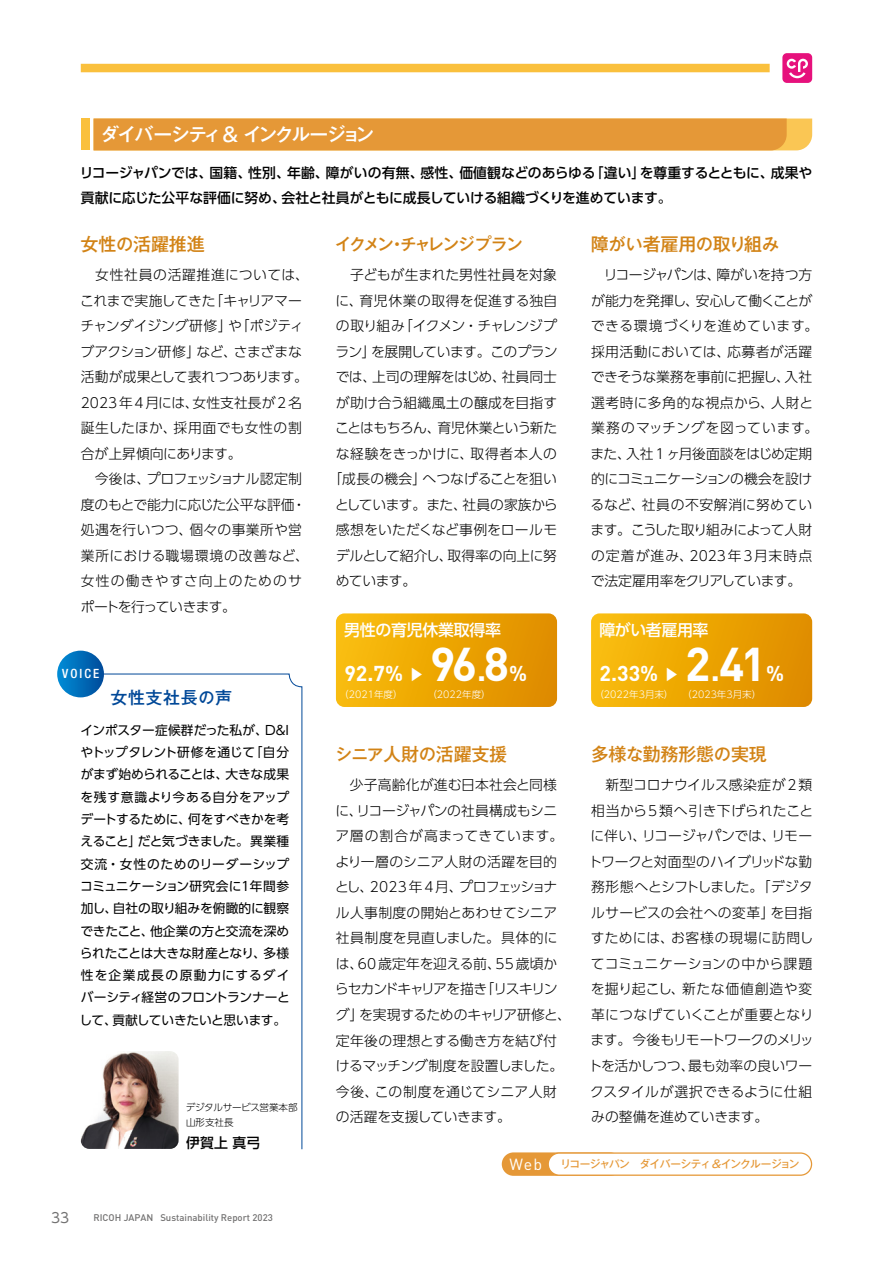
<style>
.page{position:relative;width:893px;height:1263px;background:#fff}
.page>*{position:absolute;margin:0;border:0;box-sizing:border-box;transform-origin:0 0}
.t1{font:700 46.8px "DIN";color:#fff}
.t2{font:700 21.3px "DIN";color:#fff}
.t3{font:20.25px "Got MB101 Std Med KS";letter-spacing:-.17em;color:#fff}
.t4{font:500 18px "Gothic MB101 Pro";letter-spacing:-.015em;color:#d28316}
.t5{font:18px "Got MB101 Std Med KS";letter-spacing:-.18em;color:#d28316}
.t6{font:500 16.95px "Gothic MB101 Pro";letter-spacing:.035em;color:#004898}
.t7{font:500 16.35px "UD Shin Go Pro";color:#fff;scale:.91 1}
.t8{font:500 15.9px "UD Shin Go Pro";letter-spacing:-.02em;color:#fff}
.t9{font:300 13.8px/25.5px "UD Shin Go Pro";color:#000}
.t10{font:500 13.8px/25.5px "UD Shin Go Pro";letter-spacing:-.01em;color:#000}
.t11{font:300 13.8px "UD Shin Go Pro";letter-spacing:-.045em;color:#000}
.t12{font:300 13.8px "UD Shin Go Pro";letter-spacing:-.05em;color:#000}
.t13{font:300 13.8px "UD Shin Go Pro";letter-spacing:-.03em;color:#000}
.t14{font:300 13.8px "UD Shin Go Pro";letter-spacing:.04em;color:#000}
.t15{font:300 13.8px "UD Shin Go Pro";letter-spacing:.045em;color:#000}
.t16{font:13.8px "UD Shin Go Pro";color:#727171}
.t17{font:12.75px/22.4px "UD Shin Go Pro";letter-spacing:-.01em;color:#000;text-align:justify}
.t18{font:500 condensed 12.75px "Helvetica Neue LT Std";letter-spacing:.165em;color:#fff}
.t19{font:500 10.65px "Gothic MB101 Pr 6 N";letter-spacing:-.055em;color:#e59837}
.t20{font:300 9.6px "UD Shin Go Pro";color:#fff}
.t21{font:500 9.6px "DIN";color:#727171}
.t22{font:300 9.6px/14.9px "UD Shin Go Pro";letter-spacing:-.01em;color:#000}
.s1{font-family:"Got MB101 Std Med KS";font-weight:400}
.s2{font-size:31.95px}
.s3{font-size:21.3px}
.s4{font-family:"DIN";font-weight:400;font-size:15.9px;color:#fff}
</style>
<div class="page">
<div style="left:94px;top:119px;width:718px;height:31px;background:#e59837"></div>
<div style="left:81px;top:119px;width:8px;height:31px;background:#fac03d"></div>
<div style="left:81px;top:64px;width:689px;height:8px;background:#fac03d"></div>
<div style="left:782px;top:53px;width:30px;height:30px;background:#e6117c;border-radius:4px"></div>
<svg style="left:787px;top:59px;width:21px;height:19px"></svg>
<svg style="left:336px;top:613px;width:221px;height:94px;background:#eca505"></svg>
<svg style="left:591px;top:613px;width:221px;height:94px;background:#eca505"></svg>
<svg style="left:101px;top:673px;width:202px;height:477px"></svg>
<img style="left:81px;top:1051px;width:98px;height:98px">
<div style="left:57px;top:651px;width:47px;height:46px;background:linear-gradient(to right,#038fd8,#004b9a);border-radius:23px"></div>
<div style="left:502px;top:1152px;width:120px;height:24px;background:#e59837;border-radius:12px"></div>
<div style="left:548px;top:1153px;width:263px;height:22px;background:#fff;border-radius:11px"></div>
<div style="left:548px;top:1152px;width:264px;height:24px;border:1px solid #e59837;border-radius:11px"></div>
<h3 class="t3" style="left:100px;top:119px;width:277px">ダイバーシティ&amp; インクルージョン</h3>
<p class="t10" style="left:80px;top:159px;width:734px">リコージャパンでは、国籍、性別、年齢、障がいの有無、感性、価値観などのあらゆる「違い」を尊重するとともに、成果や貢献に応じた公平な評価に努め、会社と社員がともに成長していける組織づくりを進めています。</p>
<h3 class="t4" style="left:81px;top:229px;width:126px">女性<span class="s1">の</span>活躍推進</h3>
<h3 class="t5" style="left:335px;top:230px;width:190px">イクメン・チャレンジプラン</h3>
<h3 class="t4" style="left:591px;top:229px;width:190px">障<span class="s1">がい</span>者雇用<span class="s1">の</span>取<span class="s1">り</span>組<span class="s1">み</span></h3>
<p class="t9" style="left:80px;top:262px;width:230px">　女性社員の活躍推進については、これまで実施してきた「キャリアマーチャンダイジング研修」や「ポジティブアクション研修」など、さまざまな活動が成果として表れつつあります。<br>2023年4月には、女性支社長が2名誕生したほか、採用面でも女性の割合が上昇傾向にあります。<br>　今後は、プロフェッショナル認定制度のもとで能力に応じた公平な評価・処遇を行いつつ、個々の事業所や営業所における職場環境の改善など、女性の働きやすさ向上のためのサポートを行っていきます。</p>
<p class="t18" style="left:62px;top:666px;width:39px">VOICE</p>
<p class="t6" style="left:110px;top:684px;width:123px">女性支社長<span class="s1">の</span>声</p>
<p class="t17" style="left:80px;top:718px;width:212px">インポスター症候群だった私が、D&amp;Iやトップタレント研修を通じて「自分がまず始められることは、大きな成果を残す意識より今ある自分をアップデートするために、何をすべきかを考えること」だと気づきました。異業種交流・女性のためのリーダーシップコミュニケーション研究会に１年間参加し、自社の取り組みを俯瞰的に観察できたこと、他企業の方と交流を深められたことは大きな財産となり、多様性を企業成長の原動力にするダイバーシティ経営のフロントランナーとして、貢献していきたいと思います。</p>
<p class="t22" style="left:186px;top:1099px;width:113px">デジタルサービス営業本部山形支社長</p>
<p class="t10" style="left:186px;top:1129px;width:76px">伊賀上 真弓</p>
<p class="t16" style="left:51px;top:1207px;width:20px">33</p>
<p class="t21" style="left:94px;top:1211px;width:181px">RICOH JAPAN Sustainability Report 2023</p>
<p class="t9" style="left:336px;top:261px;width:223px">　子どもが生まれた男性社員を対象</p>
<p class="t14" style="left:335px;top:289px;width:223px">に、育児休業の取得を促進する独自</p>
<p class="t11" style="left:336px;top:315px;width:223px">の取り組み「イクメン・チャレンジプ</p>
<p class="t11" style="left:336px;top:340px;width:223px">ラン」を展開しています。このプラン</p>
<p class="t9" style="left:336px;top:364px;width:223px">では、上司の理解をはじめ、社員同士</p>
<p class="t9" style="left:336px;top:389px;width:223px">が助け合う組織風土の醸成を目指す</p>
<p class="t12" style="left:335px;top:417px;width:224px">ことはもちろん、育児休業という新た</p>
<p class="t15" style="left:336px;top:442px;width:223px">な経験をきっかけに、取得者本人の</p>
<p class="t9" style="left:328px;top:466px;width:230px">「成長の機会」へつなげることを狙い</p>
<p class="t13" style="left:335px;top:493px;width:224px">としています。また、社員の家族から</p>
<p class="t9" style="left:336px;top:517px;width:223px">感想をいただくなど事例をロールモ</p>
<p class="t9" style="left:336px;top:542px;width:223px">デルとして紹介し、取得率の向上に努</p>
<p class="t9" style="left:336px;top:568px;width:82px">めています。</p>
<p class="t9" style="left:590px;top:261px;width:229px">　リコージャパンは、障がいを持つ方が能力を発揮し、安心して働くことができる環境づくりを進めています。採用活動においては、応募者が活躍できそうな業務を事前に把握し、入社選考時に多角的な視点から、人財と業務のマッチングを図っています。また、入社1 ヶ月後面談をはじめ定期的にコミュニケーションの機会を設けるなど、社員の不安解消に努めています。こうした取り組みによって人財の定着が進み、2023年3月末時点で法定雇用率をクリアしています。</p>
<p class="t8" style="left:344px;top:617px;width:158px">男性の育児休業取得率</p>
<p class="t8" style="left:599px;top:617px;width:111px">障がい者雇用率</p>
<h2 class="t2" style="left:344px;top:659px;width:60px">92.7%</h2>
<p class="t7" style="left:429px;top:667px;width:18px;rotate:90deg">▲</p>
<h1 class="t1" style="left:430px;top:634px;width:99px">96<span class="s2">.</span>8<span class="s3">%</span></h1>
<h2 class="t2" style="left:600px;top:659px;width:60px">2.33%</h2>
<p class="t7" style="left:685px;top:667px;width:18px;rotate:90deg">▲</p>
<h1 class="t1" style="left:685px;top:634px;width:100px">2<span class="s2">.</span>41<span class="s3">%</span></h1>
<p class="t20" style="left:339px;top:686px;width:153px">（2021年度） 　　 （2022年度）</p>
<p class="t20" style="left:594px;top:686px;width:168px">（2022年3月末）　　（2023年3月末）</p>
<h3 class="t4" style="left:334px;top:739px;width:174px"><span class="s1">シニア</span>人財<span class="s1">の</span>活躍支援</h3>
<h3 class="t4" style="left:591px;top:739px;width:178px">多様<span class="s1">な</span>勤務形態<span class="s1">の</span>実現</h3>
<p class="t9" style="left:335px;top:772px;width:238px">　少子高齢化が進む日本社会と同様に、リコージャパンの社員構成もシニア層の割合が高まってきています。より一層のシニア人財の活躍を目的とし、2023 年 4 月、プロフェッショナル人事制度の開始とあわせてシニア社員制度を見直しました。具体的には、60歳定年を迎える前、55歳頃からセカンドキャリアを描き「リスキリング」を実現するためのキャリア研修と、定年後の理想とする働き方を結び付けるマッチング制度を設置しました。今後、この制度を通じてシニア人財の活躍を支援していきます。</p>
<p class="t9" style="left:588px;top:772px;width:227px;text-align:justify">　新型コロナウイルス感染症が2類相当から5類へ引き下げられたことに伴い、リコージャパンでは、リモートワークと対面型のハイブリッドな勤務形態へとシフトしました。「デジタルサービスの会社への変革」を目指すためには、お客様の現場に訪問してコミュニケーションの中から課題を掘り起こし、新たな価値創造や変革につなげていくことが重要となります。今後もリモートワークのメリットを活かしつつ、最も効率の良いワークスタイルが選択できるように仕組みの整備を進めていきます。</p>
<p class="t19" style="left:510px;top:1155px;width:291px"><span class="s4">Web</span> リコージャパン　ダイバーシティ&amp;インクルージョン</p>
</div>
